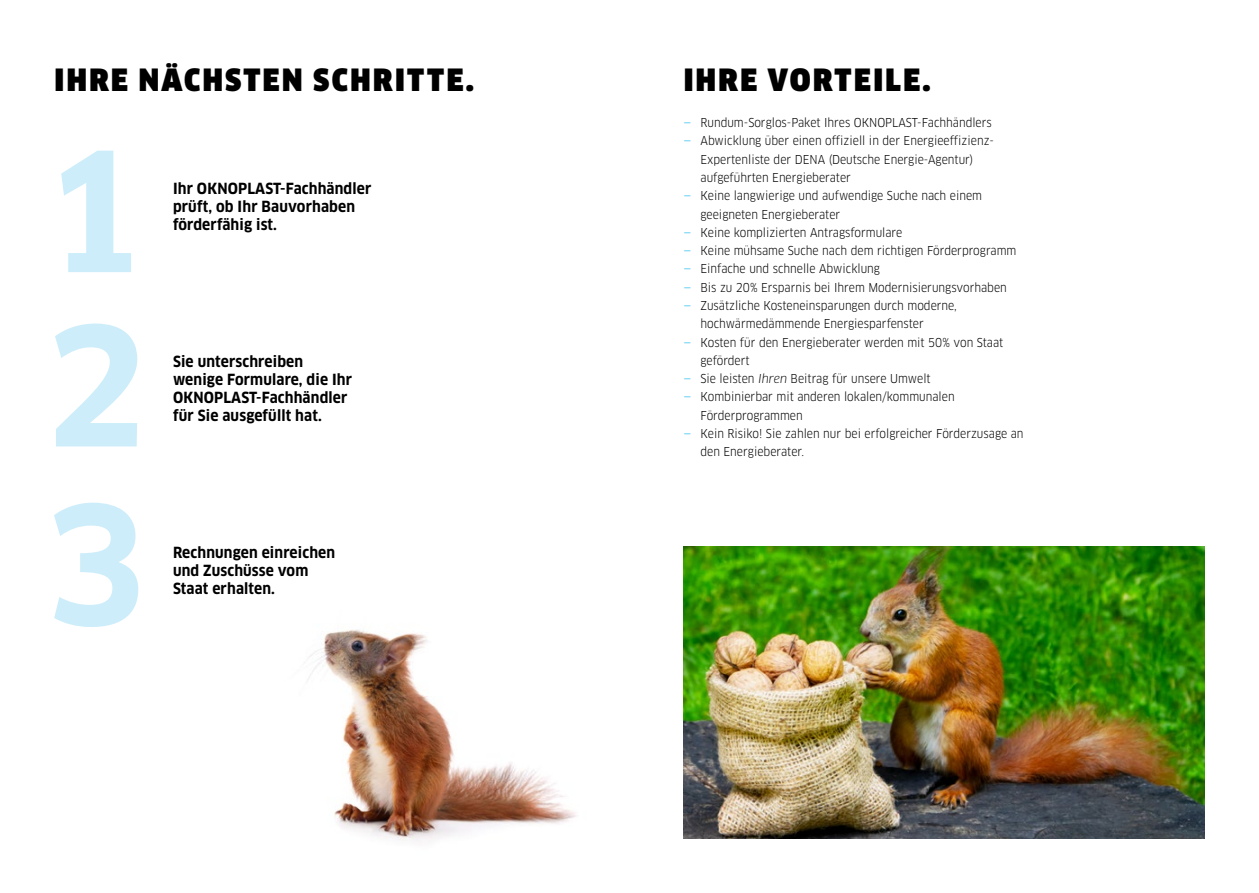
<style>
.page{position:relative;width:1259px;height:893px;background:#fff}
.page>*{position:absolute;margin:0;border:0;box-sizing:border-box;transform-origin:0 0}
.t1{font:30px "Clan Pro Narr Ultra";letter-spacing:.08em;color:#000}
.t2{font:700 15px/18px "Clan Pro Narr";letter-spacing:.01em;color:#000}
.t3{font:12px/18.3px "Clan Pro Narr";color:#000}
.s1{color:#00b0eb}
.s2{font-family:"Clan Pro";font-style:italic}
</style>
<div class="page">
<img style="left:308px;top:629px;width:268px;height:212px">
<svg style="left:61px;top:151px;width:70px;height:121px"></svg>
<svg style="left:54px;top:503px;width:84px;height:124px"></svg>
<svg style="left:55px;top:323px;width:82px;height:123px"></svg>
<img style="left:683px;top:546px;width:522px;height:293px">
<h1 class="t1" style="left:55px;top:62px;width:421px">IHRE NÄCHSTEN SCHRITTE.</h1>
<p class="t2" style="left:173px;top:179px;width:200px">Ihr OKNOPLAST-Fachhändler prüft, ob Ihr Bauvorhaben förderfähig ist.</p>
<p class="t2" style="left:173px;top:352px;width:181px">Sie unterschreiben wenige Formulare, die Ihr<br>OKNOPLAST-Fachhändler für Sie ausgefüllt hat.</p>
<p class="t2" style="left:173px;top:544px;width:164px">Rechnungen einreichen und Zuschüsse vom<br>Staat erhalten.</p>
<h1 class="t1" style="left:683px;top:62px;width:249px">IHRE VORTEILE.</h1>
<p class="t3" style="left:683px;top:114px;width:310px"><span class="s1">—</span> Rundum-Sorglos-Paket Ihres OKNOPLAST-Fachhändlers</p>
<p class="t3" style="left:700px;top:132px;width:295px;text-indent:-17px"><span class="s1">—</span> Abwicklung über einen offiziell in der Energieeffizienz-<br>Expertenliste der DENA (Deutsche Energie-Agentur) aufgeführten Energieberater</p>
<p class="t3" style="left:700px;top:187px;width:283px;text-indent:-17px"><span class="s1">—</span> Keine langwierige und aufwendige Suche nach einem geeigneten Energieberater</p>
<p class="t3" style="left:683px;top:223px;width:220px"><span class="s1">—</span> Keine komplizierten Antragsformulare</p>
<p class="t3" style="left:683px;top:242px;width:334px"><span class="s1">—</span> Keine mühsame Suche nach dem richtigen Förderprogramm</p>
<p class="t3" style="left:683px;top:260px;width:198px"><span class="s1">—</span> Einfache und schnelle Abwicklung</p>
<p class="t3" style="left:683px;top:278px;width:325px"><span class="s1">—</span> Bis zu 20% Ersparnis bei Ihrem Modernisierungsvorhaben</p>
<p class="t3" style="left:700px;top:296px;width:258px;text-indent:-17px"><span class="s1">—</span> Zusätzliche Kosteneinsparungen durch moderne, hochwärmedämmende Energiesparfenster</p>
<p class="t3" style="left:700px;top:333px;width:304px;text-indent:-17px"><span class="s1">—</span> Kosten für den Energieberater werden mit 50% von Staat gefördert</p>
<p class="t3" style="left:683px;top:370px;width:249px"><span class="s1">—</span> Sie leisten <span class="s2">Ihren</span> Beitrag für unsere Umwelt</p>
<p class="t3" style="left:700px;top:388px;width:256px;text-indent:-17px"><span class="s1">—</span> Kombinierbar mit anderen lokalen/kommunalen<br>Förderprogrammen</p>
<p class="t3" style="left:700px;top:424px;width:324px;text-indent:-17px"><span class="s1">—</span> Kein Risiko! Sie zahlen nur bei erfolgreicher Förderzusage an den Energieberater.</p>
</div>
